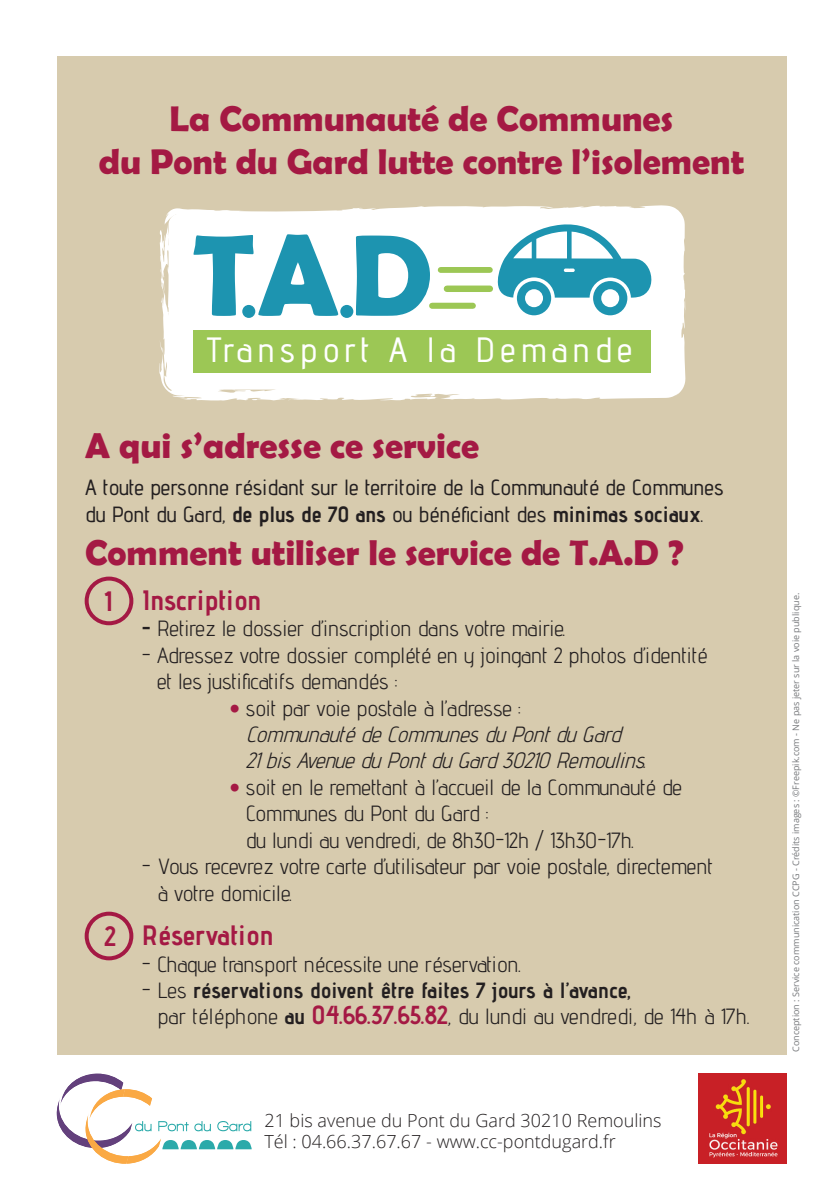
<style>
.page{position:relative;width:840px;height:1191px;background:#fff}
.page>*{position:absolute;margin:0;border:0;box-sizing:border-box;transform-origin:0 0}
.t1{font:700 36px/43.2px "Berlin Sans FB Demi";color:#a41943;text-align:center}
.Titre_rouge{font:700 36px "Berlin Sans FB Demi";color:#a41944}
.t2{font:500 35px "Advent Pro";letter-spacing:.14em;color:#fff}
.t3{font:700 28px "Advent Pro";color:#a41944}
.t4{font:22px/26.4px "Advent Pro";color:#231f20}
.t5{font:500 22px/26.4px "Advent Pro";color:#231f20}
.t6{font:700 22px/26px "Advent Pro";letter-spacing:.01em;color:#231f20}
.t7{font:italic 22px/26.4px "Advent Pro";color:#231f20}
.t8{font:300 18px "Open Sans";color:#231f20}
.t9{font:9px "Open Sans";color:#76787b}
.s1{font-weight:700}
.s2{font-style:normal;color:#a41944}
.s3{font-style:normal}
.s4{color:#a41944}
.s5{font-weight:400}
.s6{font-size:26px;color:#a41944}
</style>
<div class="page">
<div style="left:57px;top:57px;width:729px;height:997px;background:#d7cbae"></div>
<svg style="left:159px;top:205px;width:526px;height:196px;background:#faf9f5"></svg>
<div style="left:193px;top:330px;width:457px;height:42px;background:#9cc755"></div>
<svg style="left:193px;top:234px;width:145px;height:82px;background:#89c7d6"></svg>
<svg style="left:356px;top:235px;width:74px;height:81px;background:#64b5c8"></svg>
<div style="left:432px;top:303px;width:40px;height:6px;background:#9cc755"></div>
<div style="left:446px;top:285px;width:43px;height:7px;background:#9cc755"></div>
<div style="left:440px;top:267px;width:49px;height:6px;background:#9cc755"></div>
<div style="left:242px;top:305px;width:13px;height:13px;background:#1d94b0;border-radius:50%"></div>
<div style="left:340px;top:305px;width:13px;height:13px;background:#1d94b0;border-radius:50%"></div>
<svg style="left:488px;top:223px;width:171px;height:92px;background:#9cd0db"></svg>
<svg style="left:57px;top:1073px;width:194px;height:90px"></svg>
<div style="left:85px;top:576px;width:48px;height:49px;border:4px solid #a41944;border-radius:50%"></div>
<div style="left:85px;top:911px;width:48px;height:49px;border:4px solid #a41944;border-radius:50%"></div>
<img style="left:698px;top:1073px;width:87px;height:91px">
<p class="t1" style="left:99px;top:96px;width:646px">La Communauté de Communes<br>du Pont du Gard lutte contre l’isolement</p>
<p class="t2" style="left:207px;top:328px;width:426px">Transport A la Demande</p>
<p class="Titre_rouge" style="left:85px;top:424px;width:395px">A qui s’adresse ce service</p>
<p class="t5" style="left:85px;top:474px;width:639px">A toute personne résidant sur le territoire de la Communauté de Communes du Pont du Gard, <span class="s1">de plus de 70 ans</span> ou bénéficiant des <span class="s1">minimas sociaux</span>.</p>
<p class="Titre_rouge" style="left:85px;top:532px;width:599px">Comment utiliser le service de T.A.D ?</p>
<p class="t3" style="left:142px;top:583px;width:121px">Inscription</p>
<p class="t4" style="left:142px;top:615px;width:425px"><span class="s1">-</span> Retirez le dossier d’inscription dans votre mairie.</p>
<p class="t4" style="left:157px;top:641px;width:551px;text-indent:-15px">- Adressez votre dossier complété en y joingant 2 photos d’identité et les justificatifs demandés :</p>
<p class="t7" style="left:245px;top:694px;width:408px;text-indent:-16px"><span class="s2">•</span> <span class="s3">soit par voie postale à l’adresse :<br></span>CommunautédeCommunesduPontduGard<br>21bisAvenueduPontduGard30210Remoulins.</p>
<p class="t4" style="left:245px;top:773px;width:437px;text-indent:-16px"><span class="s4">•</span> soit en le remettant à l’accueil de la Communauté de<br>Communes du Pont du Gard :<br>du lundi au vendredi, de 8h30-12h / 13h30-17h.</p>
<p class="t4" style="left:157px;top:852px;width:557px;text-indent:-15px">- Vous recevrez votre carte d’utilisateur par voie postale, directement à votre domicile.</p>
<p class="t3" style="left:142px;top:918px;width:133px">Réservation</p>
<p class="t4" style="left:142px;top:950px;width:380px">- Chaque transport nécessite une réservation.</p>
<p class="t6" style="left:157px;top:977px;width:593px;text-indent:-16px"><span class="s5">- Les</span> réservations doivent être faites 7 jours à l’avance,<br><span class="s5">par téléphone</span> au <span class="s6">04.66.37.65.82</span><span class="s5">, du lundi au vendredi, de 14h à 17h.</span></p>
<p class="t3" style="left:104px;top:584px;width:8px">1</p>
<p class="t3" style="left:104px;top:919px;width:13px">2</p>
<p class="t8" style="left:264px;top:1108px;width:398px">21 bis avenue du Pont du Gard 30210 Remoulins</p>
<p class="t8" style="left:264px;top:1129px;width:352px">Tél : 04.66.37.67.67 - www.cc-pontdugard.fr</p>
<p class="t9" style="left:789px;top:1052px;width:460px;rotate:-90deg">Conception : Service communication CCPG - Crédits images : ©Freepik.com - Ne pas jeter sur la voie publique.</p>
</div>
